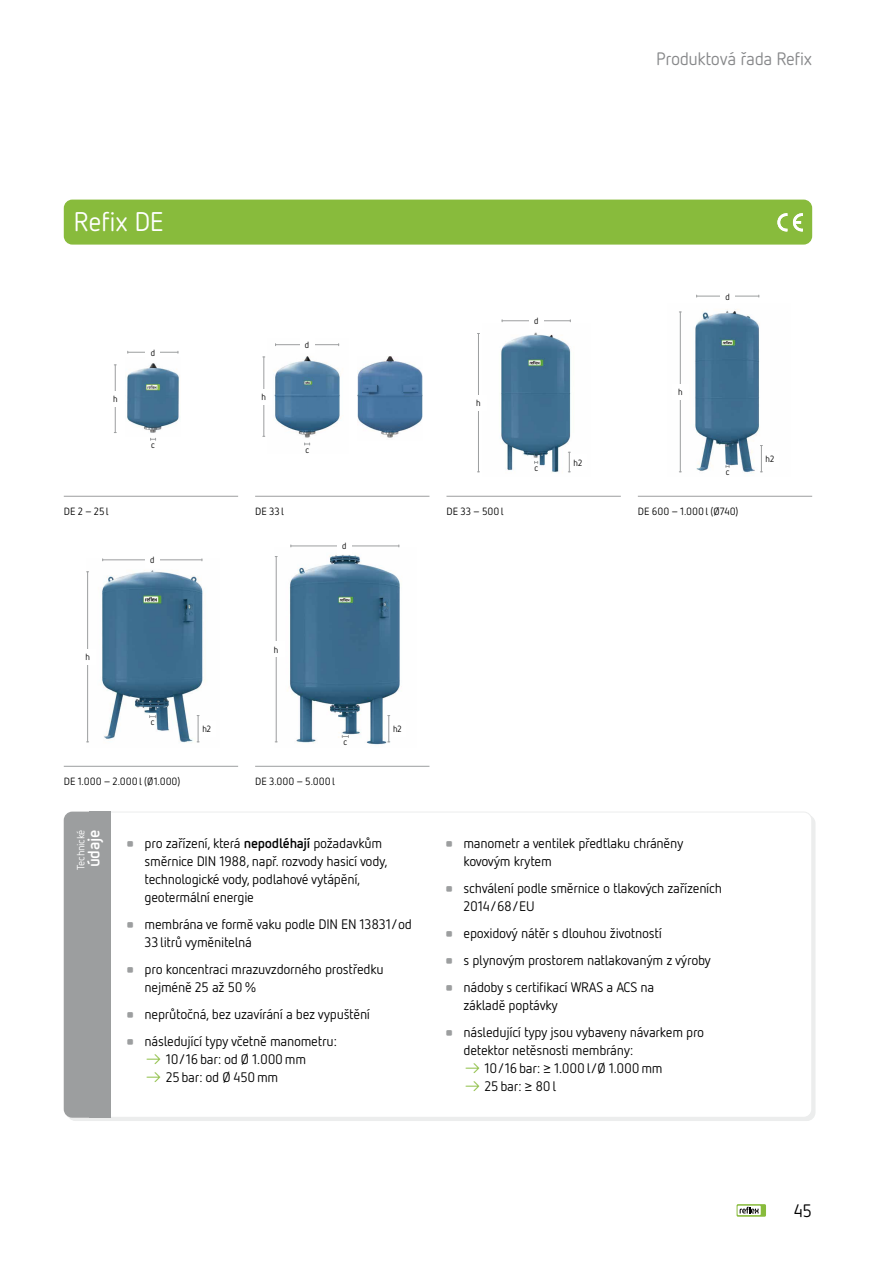
<style>
.page{position:relative;width:893px;height:1263px;background:#fff}
.page>*{position:absolute;margin:0;border:0;box-sizing:border-box;transform-origin:0 0}
.t1{font:27px "Netto Reflex";color:#fff}
.t2{font:18px "Netto Reflex";letter-spacing:-.02em;color:#87888a}
.t3{font:18px "Netto Reflex";color:#000}
.t4{font:700 16.5px "Netto Reflex";color:#fff}
.t5{font:13.8px/18px "Netto Reflex";letter-spacing:-.02em;color:#000}
.t6{font:10.5px "Netto Reflex";letter-spacing:-.005em;color:#000}
.t7{font:10.5px "Netto Reflex";letter-spacing:-.02em;color:#fff}
.t8{font:9px "Netto OT";color:#000}
.s1{font-family:"Reflex Sonderzeichen";font-weight:700;color:#9c9e9f}
.s2{font-weight:700}
.s3{color:#88bb3c}
</style>
<div class="page">
<div style="left:64px;top:200px;width:748px;height:45px;background:#88bb3c;border-radius:9px"></div>
<svg style="left:777px;top:213px;width:26px;height:18px"></svg>
<div style="left:89px;top:812px;width:22px;height:306px;background:#9c9e9f"></div>
<div style="left:64px;top:812px;width:35px;height:306px;background:#9c9e9f;border-radius:9px"></div>
<img style="left:86px;top:559px;width:119px;height:184px">
<hr style="left:87px;top:572px;width:1px;height:170px;background:#9c9e9f">
<div style="left:198px;top:721px;width:17px;height:15px;background:#fff"></div>
<svg style="left:197px;top:715px;width:2px;height:28px"></svg>
<svg style="left:149px;top:716px;width:7px;height:2px"></svg>
<div style="left:80px;top:649px;width:16px;height:15px;background:#fff"></div>
<hr style="left:103px;top:560px;width:99px;height:1px;background:#9c9e9f">
<div style="left:145px;top:552px;width:15px;height:16px;background:#fff"></div>
<img style="left:275px;top:547px;width:125px;height:198px">
<hr style="left:276px;top:557px;width:1px;height:185px;background:#9c9e9f">
<div style="left:389px;top:721px;width:17px;height:15px;background:#fff"></div>
<svg style="left:388px;top:715px;width:2px;height:28px"></svg>
<svg style="left:342px;top:735px;width:7px;height:2px"></svg>
<div style="left:268px;top:641px;width:16px;height:16px;background:#fff"></div>
<hr style="left:291px;top:546px;width:108px;height:1px;background:#9c9e9f">
<div style="left:337px;top:542px;width:15px;height:12px;background:#fff"></div>
<img style="left:127px;top:363px;width:52px;height:70px">
<hr style="left:115px;top:365px;width:1px;height:68px;background:#9c9e9f">
<svg style="left:150px;top:438px;width:6px;height:2px"></svg>
<div style="left:107px;top:391px;width:16px;height:15px;background:#fff"></div>
<hr style="left:128px;top:352px;width:50px;height:1px;background:#9c9e9f">
<div style="left:146px;top:344px;width:14px;height:16px;background:#fff"></div>
<img style="left:274px;top:343px;width:67px;height:103px">
<img style="left:358px;top:356px;width:65px;height:82px">
<hr style="left:264px;top:357px;width:1px;height:79px;background:#9c9e9f">
<svg style="left:304px;top:443px;width:6px;height:2px"></svg>
<div style="left:256px;top:389px;width:16px;height:15px;background:#fff"></div>
<hr style="left:276px;top:344px;width:63px;height:1px;background:#9c9e9f">
<div style="left:300px;top:337px;width:14px;height:15px;background:#fff"></div>
<img style="left:501px;top:332px;width:70px;height:141px">
<hr style="left:478px;top:333px;width:1px;height:139px;background:#9c9e9f">
<div style="left:569px;top:454px;width:17px;height:16px;background:#fff"></div>
<svg style="left:568px;top:452px;width:2px;height:21px"></svg>
<div style="left:470px;top:395px;width:17px;height:15px;background:#fff"></div>
<hr style="left:502px;top:320px;width:68px;height:1px;background:#9c9e9f">
<div style="left:529px;top:313px;width:14px;height:15px;background:#fff"></div>
<img style="left:679px;top:309px;width:84px;height:164px">
<hr style="left:680px;top:312px;width:1px;height:160px;background:#9c9e9f">
<div style="left:761px;top:451px;width:18px;height:15px;background:#fff"></div>
<svg style="left:760px;top:445px;width:2px;height:28px"></svg>
<div style="left:672px;top:384px;width:16px;height:16px;background:#fff"></div>
<hr style="left:697px;top:296px;width:62px;height:1px;background:#9c9e9f">
<div style="left:720px;top:288px;width:15px;height:16px;background:#fff"></div>
<hr style="left:64px;top:496px;width:174px;height:1px;background:#9c9e9f">
<hr style="left:255px;top:496px;width:174px;height:1px;background:#9c9e9f">
<hr style="left:446px;top:496px;width:175px;height:1px;background:#9c9e9f">
<hr style="left:638px;top:496px;width:174px;height:1px;background:#9c9e9f">
<hr style="left:64px;top:766px;width:174px;height:1px;background:#9c9e9f">
<hr style="left:255px;top:766px;width:174px;height:1px;background:#9c9e9f">
<svg style="left:737px;top:1204px;width:29px;height:13px"></svg>
<svg style="left:737px;top:1206px;width:24px;height:9px"></svg>
<svg style="left:740px;top:1207px;width:19px;height:6px"></svg>
<h1 class="t1" style="left:74px;top:205px;width:92px">Refix DE</h1>
<p class="t8" style="left:113px;top:393px;width:6px">h</p>
<p class="t8" style="left:151px;top:347px;width:6px">d</p>
<p class="t8" style="left:151px;top:439px;width:5px">c</p>
<p class="t8" style="left:262px;top:391px;width:6px">h</p>
<p class="t8" style="left:305px;top:339px;width:6px">d</p>
<p class="t8" style="left:305px;top:444px;width:5px">c</p>
<h2 class="t2" style="left:656px;top:48px;width:157px">Produktová řada Refix</h2>
<p class="t8" style="left:476px;top:397px;width:6px">h</p>
<p class="t8" style="left:534px;top:316px;width:6px">d</p>
<p class="t8" style="left:534px;top:462px;width:5px">c</p>
<p class="t8" style="left:574px;top:457px;width:10px">h2</p>
<p class="t8" style="left:678px;top:387px;width:6px">h</p>
<p class="t8" style="left:725px;top:291px;width:6px">d</p>
<p class="t8" style="left:726px;top:466px;width:5px">c</p>
<p class="t8" style="left:766px;top:453px;width:10px">h2</p>
<p class="t6" style="left:64px;top:504px;width:47px">DE 2–25l</p>
<p class="t6" style="left:255px;top:504px;width:30px">DE 33l</p>
<p class="t6" style="left:446px;top:504px;width:59px">DE 33–500l</p>
<p class="t6" style="left:638px;top:504px;width:102px">DE 600–1.000l (Ø740)</p>
<p class="t8" style="left:85px;top:652px;width:6px">h</p>
<p class="t8" style="left:150px;top:555px;width:6px">d</p>
<p class="t8" style="left:151px;top:716px;width:5px">c</p>
<p class="t8" style="left:202px;top:723px;width:10px">h2</p>
<p class="t8" style="left:274px;top:644px;width:6px">h</p>
<p class="t8" style="left:342px;top:541px;width:6px">d</p>
<p class="t8" style="left:343px;top:736px;width:5px">c</p>
<p class="t6" style="left:64px;top:774px;width:118px">DE 1.000–2.000l (Ø1.000)</p>
<p class="t6" style="left:255px;top:774px;width:81px">DE 3.000–5.000l</p>
<p class="t8" style="left:393px;top:723px;width:10px">h2</p>
<p class="t7" style="left:74px;top:870px;width:42px;rotate:-90deg">Technické</p>
<p class="t4" style="left:83px;top:867px;width:39px;rotate:-90deg">údaje</p>
<p class="t5" style="left:145px;top:834px;width:244px;text-indent:-17px"><span class="s1">•</span> pro zařízení, která <span class="s2">nepodléhají</span> požadavkům směrnice DIN 1988, např. rozvody hasicí vody, technologické vody, podlahové vytápění, geotermální energie</p>
<p class="t5" style="left:145px;top:914px;width:269px;text-indent:-17px"><span class="s1">•</span> membrána ve formě vaku podle DIN EN 13831/od<br>33litrů vyměnitelná</p>
<p class="t5" style="left:145px;top:959px;width:241px;text-indent:-17px"><span class="s1">•</span> pro koncentraci mrazuvzdorného prostředku nejméně 25 až 50%</p>
<p class="t5" style="left:128px;top:1004px;width:244px"><span class="s1">•</span> neprůtočná, bez uzavírání a bez vypuštění</p>
<p class="t5" style="left:128px;top:1032px;width:211px"><span class="s1">•</span> následující typy včetně manometru:</p>
<p class="t5" style="left:145px;top:1050px;width:163px"><span class="s3">→</span> 10/16bar: od Ø 1.000mm</p>
<p class="t5" style="left:145px;top:1068px;width:135px"><span class="s3">→</span> 25bar: od Ø 450mm</p>
<p class="t5" style="left:463px;top:834px;width:222px;text-indent:-17px"><span class="s1">•</span> manometr a ventilek předtlaku chráněny kovovým krytem</p>
<p class="t5" style="left:463px;top:879px;width:260px;text-indent:-17px"><span class="s1">•</span> schválení podle směrnice o tlakových zařízeních<br>2014/68/EU</p>
<p class="t5" style="left:446px;top:924px;width:217px"><span class="s1">•</span> epoxidový nátěr s dlouhou životností</p>
<p class="t5" style="left:446px;top:951px;width:266px"><span class="s1">•</span> s plynovým prostorem natlakovaným z výroby</p>
<p class="t5" style="left:463px;top:978px;width:192px;text-indent:-17px"><span class="s1">•</span> nádoby s certifikací WRAS a ACS na základě poptávky</p>
<p class="t5" style="left:463px;top:1023px;width:242px;text-indent:-17px"><span class="s1">•</span> následující typy jsou vybaveny návarkem pro detektor netěsnosti membrány:</p>
<p class="t5" style="left:463px;top:1059px;width:201px"><span class="s3">→</span> 10/16bar: ≥ 1.000l/Ø 1.000mm</p>
<p class="t5" style="left:463px;top:1077px;width:94px"><span class="s3">→</span> 25bar: ≥ 80l</p>
<h2 class="t3" style="left:794px;top:1199px;width:20px">45</h2>
</div>
